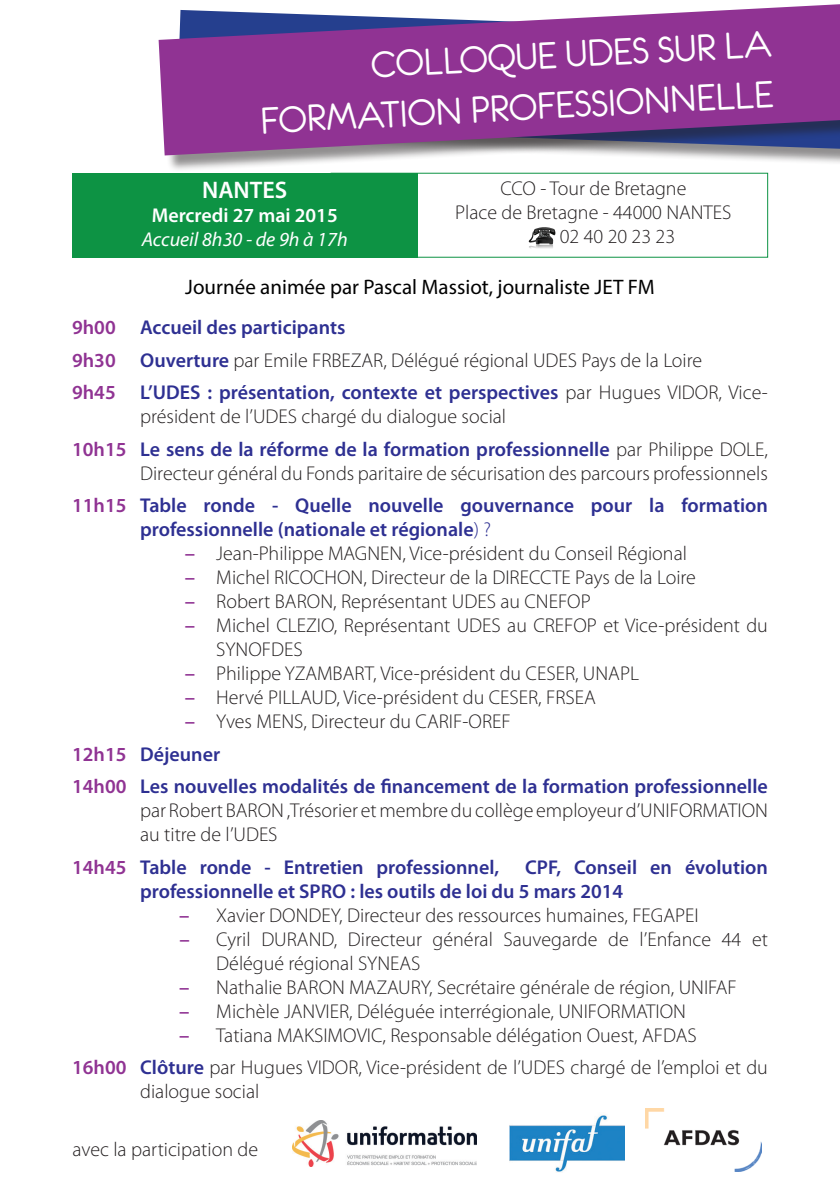
<style>
.page{position:relative;width:840px;height:1191px;background:#fff}
.page>*{position:absolute;margin:0;border:0;box-sizing:border-box;transform-origin:0 0}
.t1{font:42px/50.4px "Eurofurenceregular";color:#fff;text-align:right}
.t2{font:600 24px "Myriad Pro";color:#fff}
.t3{font:21px "Myriad Pro";color:#000}
.t4{font:300 20px/24px "Myriad Pro";color:#231f20}
.t5{font:600 20px/24px "Myriad Pro";color:#2e3092}
.t6{font:italic 20px "Myriad Pro";color:#fff}
.t7{font:600 20px "Myriad Pro";color:#fff}
.s1{color:#903393}
.s2{font-weight:600;color:#903393}
.s3{font-weight:600;color:#2e3092}
.s4{font-weight:300}
.s5{font-family:"Arial Narrow";font-weight:400;color:#903393}
</style>
<div class="page">
<div style="left:161px;top:5px;width:678px;height:168px;background:#231f20;opacity:.5"></div>
<svg style="left:158px;top:4px;width:681px;height:151px;background:#8f4a9a"></svg>
<div style="left:72px;top:173px;width:345px;height:84px;background:#0d9344"></div>
<svg style="left:528px;top:227px;width:27px;height:22px"></svg>
<img style="left:509px;top:1115px;width:115px;height:57px">
<img style="left:645px;top:1108px;width:116px;height:63px">
<img style="left:293px;top:1120px;width:183px;height:46px">
<p class="t1" style="left:256px;top:45px;width:515px;rotate:-3deg">COLLOQUE UDES SUR LA<br>FORMATION PROFESSIONNELLE</p>
<p class="t2" style="left:202px;top:174px;width:87px">NANTES</p>
<p class="t7" style="left:152px;top:202px;width:187px">Mercredi 27 mai 2015</p>
<p class="t6" style="left:142px;top:227px;width:207px">Accueil 8h30 - de 9h à 17h</p>
<p class="t4" style="left:500px;top:176px;width:187px">CCO - Tour de Bretagne</p>
<p class="t4" style="left:455px;top:200px;width:278px">Place de Bretagne - 44000 NANTES</p>
<p class="t4" style="left:559px;top:224px;width:117px">02 40 20 23 23</p>
<p class="t3" style="left:185px;top:274px;width:470px">Journée animée par Pascal Massiot, journaliste JET FM</p>
<p class="t5" style="left:72px;top:315px;width:274px"><span class="s1">9h00</span> Accueil des participants</p>
<p class="t4" style="left:72px;top:348px;width:631px"><span class="s2">9h30</span> <span class="s3">Ouverture</span> par Emile FRBEZAR, Délégué régional UDES Pays de la Loire</p>
<p class="t4" style="left:140px;top:380px;width:629px;text-indent:-68px"><span class="s2">9h45</span> <span class="s3">L’UDES : présentation, contexte et perspectives</span> par Hugues VIDOR, Vice&shy;président de l’UDES chargé du dialogue social</p>
<p class="t4" style="left:72px;top:437px;width:697px;text-align:right"><span class="s2">10h15</span> <span class="s3">Le sens de la réforme de la formation professionnelle</span> par Philippe DOLE,<br>Directeur général du Fonds paritaire de sécurisation des parcours professionnels</p>
<p class="t5" style="left:140px;top:493px;width:629px;text-indent:-68px"><span class="s1">11h15</span> Table ronde - Quelle nouvelle gouvernance pour la formation professionnelle (nationale et régionale<span class="s4">) ?</span></p>
<p class="t4" style="left:185px;top:541px;width:502px"><span class="s5">–</span> Jean-Philippe MAGNEN, Vice-président du Conseil Régional</p>
<p class="t4" style="left:185px;top:565px;width:511px"><span class="s5">–</span> Michel RICOCHON, Directeur de la DIRECCTE Pays de la Loire</p>
<p class="t4" style="left:185px;top:589px;width:406px"><span class="s5">–</span> Robert BARON, Représentant UDES au CNEFOP</p>
<p class="t4" style="left:216px;top:613px;width:553px;text-indent:-31px"><span class="s5">–</span> Michel CLEZIO, Représentant UDES au CREFOP et Vice-président du<br>SYNOFDES</p>
<p class="t4" style="left:185px;top:661px;width:454px"><span class="s5">–</span> Philippe YZAMBART, Vice-président du CESER, UNAPL</p>
<p class="t4" style="left:185px;top:685px;width:411px"><span class="s5">–</span> Hervé PILLAUD, Vice-président du CESER, FRSEA</p>
<p class="t4" style="left:185px;top:709px;width:326px"><span class="s5">–</span> Yves MENS, Directeur du CARIF-OREF</p>
<p class="t5" style="left:72px;top:741px;width:149px"><span class="s1">12h15</span> Déjeuner</p>
<p class="t4" style="left:140px;top:774px;width:629px;text-align:justify;text-indent:-68px"><span class="s2">14h00</span> <span class="s3">Les nouvelles modalités de financement de la formation professionnelle </span>par Robert BARON ,Trésorier et membre du collège employeur d’UNIFORMATION au titre de l’UDES</p>
<p class="t5" style="left:72px;top:854px;width:428px"><span class="s1">14h45</span> Table ronde - Entretien professionnel,</p>
<p class="t5" style="left:140px;top:854px;width:629px;text-indent:384px">CPF, Conseil en évolution professionnelle et SPRO : les outils de loi du 5 mars 2014</p>
<p class="t4" style="left:180px;top:903px;width:520px"><span class="s5">–</span> Xavier DONDEY, Directeur des ressources humaines, FEGAPEI</p>
<p class="t4" style="left:216px;top:927px;width:553px;text-indent:-36px"><span class="s5">–</span> Cyril DURAND, Directeur général Sauvegarde de l’Enfance 44 et<br>Délégué régional SYNEAS</p>
<p class="t4" style="left:180px;top:975px;width:558px"><span class="s5">–</span> Nathalie BARON MAZAURY, Secrétaire générale de région, UNIFAF</p>
<p class="t4" style="left:180px;top:999px;width:507px"><span class="s5">–</span> Michèle JANVIER, Déléguée interrégionale, UNIFORMATION</p>
<p class="t4" style="left:180px;top:1023px;width:518px"><span class="s5">–</span> Tatiana MAKSIMOVIC, Responsable délégation Ouest, AFDAS</p>
<p class="t4" style="left:140px;top:1055px;width:629px;text-indent:-68px"><span class="s2">16h00</span> <span class="s3">Clôture</span> par Hugues VIDOR, Vice-président de l’UDES chargé de l’emploi et du dialogue social</p>
<p class="t4" style="left:72px;top:1137px;width:187px">avec la participation de</p>
</div>
